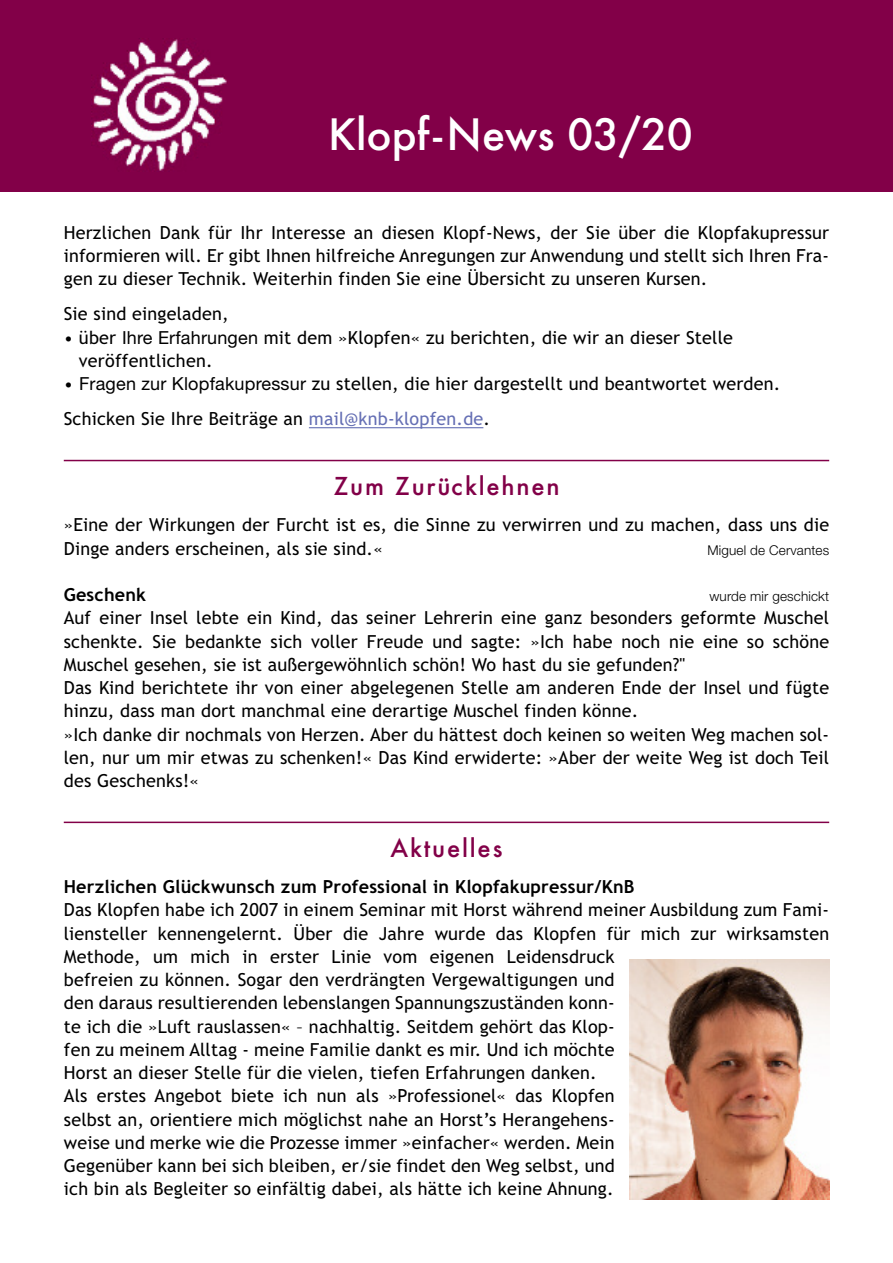
<style>
.page{position:relative;width:893px;height:1263px;background:#fff}
.page>*{position:absolute;margin:0;border:0;box-sizing:border-box;transform-origin:0 0}
.t1{font:500 42px "Futura";color:#fff}
.t2{font:500 24px "Futura";letter-spacing:.075em;color:#820048}
.t3{font:18px/23.2px "Trebuchet MS";letter-spacing:.01em;color:#000}
.t4{font:700 18px "Trebuchet MS";letter-spacing:.01em;color:#000}
.t5{font:300 13.5px "Helvetica Neue";letter-spacing:.01em;color:#000}
.s1{font-family:"Helvetica Neue"}
.s2{color:#656fb4}
</style>
<div class="page">
<div style="left:0;top:0;width:893px;height:191px;background:#820048"></div>
<img style="left:91px;top:38px;width:136px;height:133px">
<hr style="left:309px;top:427px;width:174px;height:1px;background:#656fb4">
<hr style="left:64px;top:460px;width:765px;height:1px;background:#820048">
<hr style="left:64px;top:822px;width:765px;height:1px;background:#820048">
<img style="left:630px;top:959px;width:199px;height:240px">
<h1 class="t1" style="left:328px;top:111px;width:366px">Klopf-News 03/20</h1>
<p class="t3" style="left:64px;top:221px;width:767px;text-align:justify">Herzlichen Dank für Ihr Interesse an diesen Klopf-News, der Sie über die Klopfakupressur informieren will. Er gibt Ihnen hilfreiche Anregungen zur Anwendung und stellt sich Ihren Fra&shy;gen zu dieser Technik. Weiterhin finden Sie eine Übersicht zu unseren Kursen.</p>
<p class="t3" style="left:64px;top:302px;width:167px">Sie sind eingeladen,</p>
<p class="t3" style="left:79px;top:326px;width:656px;text-indent:-15px">• über <span class="s1">Ihre Erfahrungen</span> mit dem »Klopfen« zu berichten, die wir an dieser Stelle veröffentlichen.</p>
<p class="t3" style="left:64px;top:366px;width:718px;line-height:35.2px">• <span class="s1">Fragen zur Klopfakupressur</span> zu stellen, die hier dargestellt und beantwortet werden.<br>Schicken Sie Ihre Beiträge an <span class="s2">mail@knb-klopfen.de</span>.</p>
<h2 class="t2" style="left:333px;top:473px;width:228px">Zum Zurücklehnen</h2>
<p class="t3" style="left:64px;top:513px;width:767px">»Eine der Wirkungen der Furcht ist es, die Sinne zu verwirren und zu machen, dass uns die<br>Dinge anders erscheinen, als sie sind.«</p>
<p class="t5" style="left:707px;top:541px;width:123px">Miguel de Cervantes</p>
<p class="t4" style="left:64px;top:584px;width:84px">Geschenk</p>
<p class="t5" style="left:709px;top:588px;width:121px">wurde mir geschickt</p>
<p class="t3" style="left:64px;top:606px;width:767px">Auf einer Insel lebte ein Kind, das seiner Lehrerin eine ganz besonders geformte Muschel schenkte. Sie bedankte sich voller Freude und sagte: »Ich habe noch nie eine so schöne Muschel gesehen, sie ist außergewöhnlich schön! Wo hast du sie gefunden?"<br>Das Kind berichtete ihr von einer abgelegenen Stelle am anderen Ende der Insel und fügte hinzu, dass man dort manchmal eine derartige Muschel finden könne.<br>»Ich danke dir nochmals von Herzen. Aber du hättest doch keinen so weiten Weg machen sol&shy;len, nur um mir etwas zu schenken!« Das Kind erwiderte: »Aber der weite Weg ist doch Teil des Geschenks!«</p>
<h2 class="t2" style="left:391px;top:835px;width:113px">Aktuelles</h2>
<p class="t4" style="left:64px;top:876px;width:572px">Herzlichen Glückwunsch zum Professional in Klopfakupressur/KnB</p>
<p class="t3" style="left:64px;top:898px;width:767px">Das Klopfen habe ich 2007 in einem Seminar mit Horst während meiner Ausbildung zum Fami&shy;liensteller kennengelernt. Über die Jahre wurde das Klopfen für mich zur wirksamsten Methode, um mich in erster Linie vom eigenen Leidensdruck<br>befreien zu können. Sogar den verdrängten Vergewaltigungen und<br>den daraus resultierenden lebenslangen Spannungszuständen konn-<br>te ich die »Luft rauslassen« – nachhaltig. Seitdem gehört das Klop-<br>fen zu meinem Alltag - meine Familie dankt es mir. Und ich möchte<br>Horst an dieser Stelle für die vielen, tiefen Erfahrungen danken.<br>Als erstes Angebot biete ich nun als »Professionel« das Klopfen<br>selbst an, orientiere mich möglichst nahe an Horst’s Herangehens-<br>weise und merke wie die Prozesse immer »einfacher« werden. Mein<br>Gegenüber kann bei sich bleiben, er/sie findet den Weg selbst, und<br>ich bin als Begleiter so einfältig dabei, als hätte ich keine Ahnung.</p>
</div>
